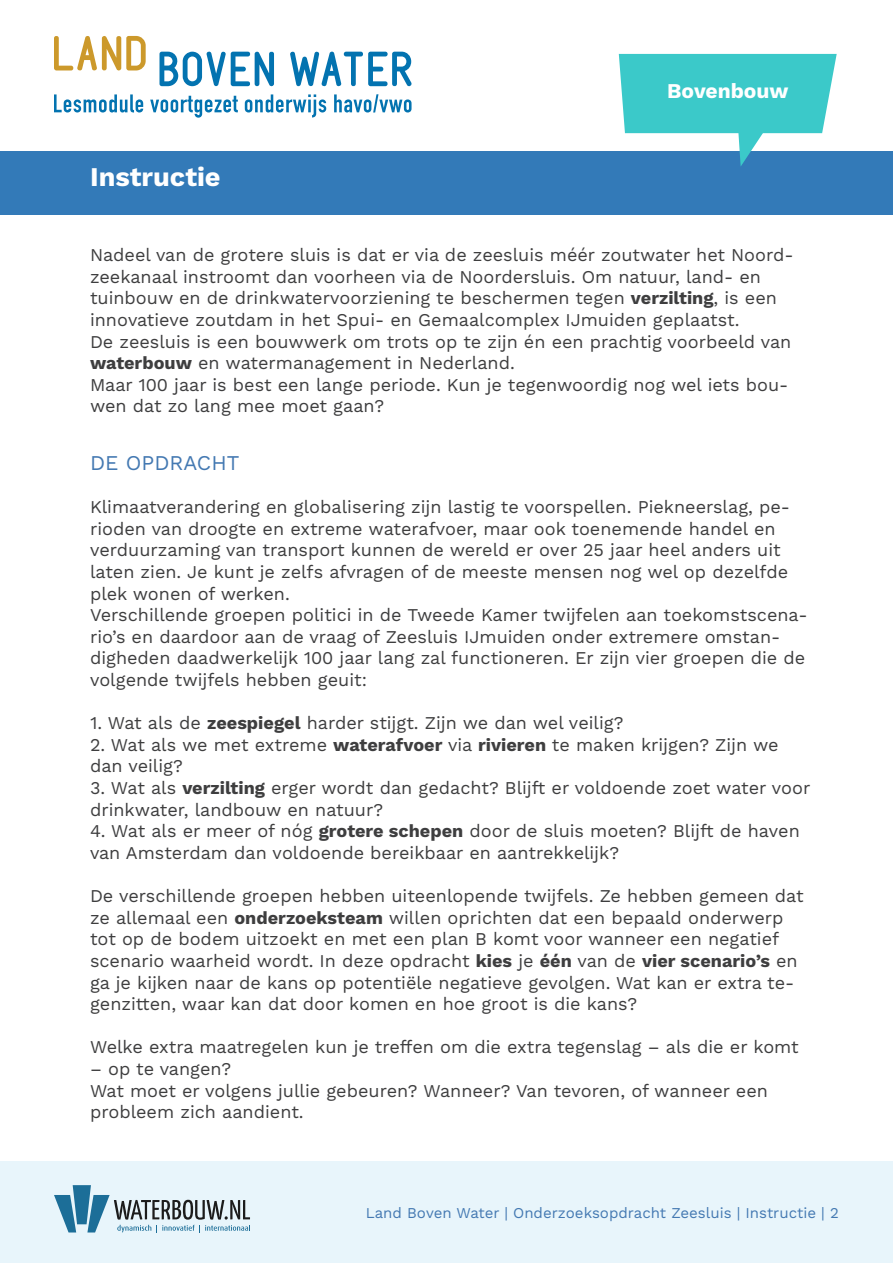
<style>
.page{position:relative;width:893px;height:1263px;background:#fff}
.page>*{position:absolute;margin:0;border:0;box-sizing:border-box;transform-origin:0 0}
.t1{font:700 27px "Work Sans";color:#fff}
.t2{font:21px "Work Sans";color:#4479b2}
.t3{font:700 21px "Work Sans";color:#fff}
.t4{font:18px/21.6px "Work Sans";color:#3e3e3f}
.t5{font:15px "Work Sans";color:#4479b2}
.s1{font-weight:700}
</style>
<div class="page">
<div style="left:0;top:1161px;width:893px;height:102px;background:#e8f5fb"></div>
<svg style="left:54px;top:35px;width:92px;height:36px"></svg>
<svg style="left:159px;top:51px;width:115px;height:36px"></svg>
<svg style="left:290px;top:51px;width:122px;height:36px"></svg>
<svg style="left:54px;top:94px;width:89px;height:18px"></svg>
<svg style="left:150px;top:96px;width:88px;height:22px"></svg>
<svg style="left:245px;top:94px;width:81px;height:23px"></svg>
<svg style="left:334px;top:94px;width:78px;height:18px"></svg>
<div style="left:0;top:151px;width:893px;height:63px;background:#337ab8"></div>
<svg style="left:54px;top:1185px;width:196px;height:47px"></svg>
<svg style="left:619px;top:54px;width:218px;height:112px"></svg>
<h1 class="t1" style="left:90px;top:162px;width:132px">Instructie</h1>
<p class="t3" style="left:667px;top:79px;width:123px">Bovenbouw</p>
<p class="t4" style="left:90px;top:245px;width:705px">Nadeel van de grotere sluis is dat er via de zeesluis méér zoutwater het Noord&shy;zeekanaal instroomt dan voorheen via de Noordersluis. Om natuur, land- en tuinbouw en de drinkwatervoorziening te beschermen tegen <span class="s1">verzilting</span>, is een innovatieve zoutdam in het Spui- en Gemaalcomplex IJmuiden geplaatst.</p>
<p class="t4" style="left:90px;top:331px;width:703px">De zeesluis is een bouwwerk om trots op te zijn én een prachtig voorbeeld van <span class="s1">waterbouw</span> en watermanagement in Nederland.</p>
<p class="t4" style="left:90px;top:375px;width:700px">Maar 100 jaar is best een lange periode. Kun je tegenwoordig nog wel iets bou&shy;wen dat zo lang mee moet gaan?</p>
<p class="t2" style="left:90px;top:450px;width:151px">DE OPDRACHT</p>
<p class="t4" style="left:90px;top:497px;width:702px">Klimaatverandering en globalisering zijn lastig te voorspellen. Piekneerslag, pe&shy;rioden van droogte en extreme waterafvoer, maar ook toenemende handel en verduurzaming van transport kunnen de wereld er over 25 jaar heel anders uit laten zien. Je kunt je zelfs afvragen of de meeste mensen nog wel op dezelfde plek wonen of werken.</p>
<p class="t4" style="left:90px;top:605px;width:719px">Verschillende groepen politici in de Tweede Kamer twijfelen aan toekomstscena&shy;rio’s en daardoor aan de vraag of Zeesluis IJmuiden onder extremere omstan&shy;digheden daadwerkelijk 100 jaar lang zal functioneren. Er zijn vier groepen die de volgende twijfels hebben geuit:</p>
<p class="t4" style="left:90px;top:713px;width:535px">1. Wat als de <span class="s1">zeespiegel</span> harder stijgt. Zijn we dan wel veilig?</p>
<p class="t4" style="left:90px;top:735px;width:690px">2. Wat als we met extreme <span class="s1">waterafvoer</span> via <span class="s1">rivieren</span> te maken krijgen? Zijn we dan veilig?</p>
<p class="t4" style="left:90px;top:778px;width:722px">3. Wat als <span class="s1">verzilting</span> erger wordt dan gedacht? Blijft er voldoende zoet water voor drinkwater, landbouw en natuur?</p>
<p class="t4" style="left:90px;top:821px;width:711px">4. Wat als er meer of nóg <span class="s1">grotere schepen</span> door de sluis moeten? Blijft de haven van Amsterdam dan voldoende bereikbaar en aantrekkelijk?</p>
<p class="t4" style="left:90px;top:886px;width:715px">De verschillende groepen hebben uiteenlopende twijfels. Ze hebben gemeen dat ze allemaal een <span class="s1">onderzoeksteam</span> willen oprichten dat een bepaald onderwerp tot op de bodem uitzoekt en met een plan B komt voor wanneer een negatief scenario waarheid wordt. In deze opdracht <span class="s1">kies</span> je <span class="s1">één</span> van de <span class="s1">vier scenario’s</span> en ga je kijken naar de kans op potentiële negatieve gevolgen. Wat kan er extra te&shy;genzitten, waar kan dat door komen en hoe groot is die kans?</p>
<p class="t4" style="left:90px;top:1037px;width:710px">Welke extra maatregelen kun je treffen om die extra tegenslag – als die er komt</p>
<p class="t4" style="left:90px;top:1059px;width:143px">– op te vangen?</p>
<p class="t4" style="left:90px;top:1080px;width:679px">Wat moet er volgens jullie gebeuren? Wanneer? Van tevoren, of wanneer een probleem zich aandient.</p>
<p class="t5" style="left:366px;top:1204px;width:474px">Land Boven Water | Onderzoeksopdracht Zeesluis | Instructie | 2</p>
</div>
